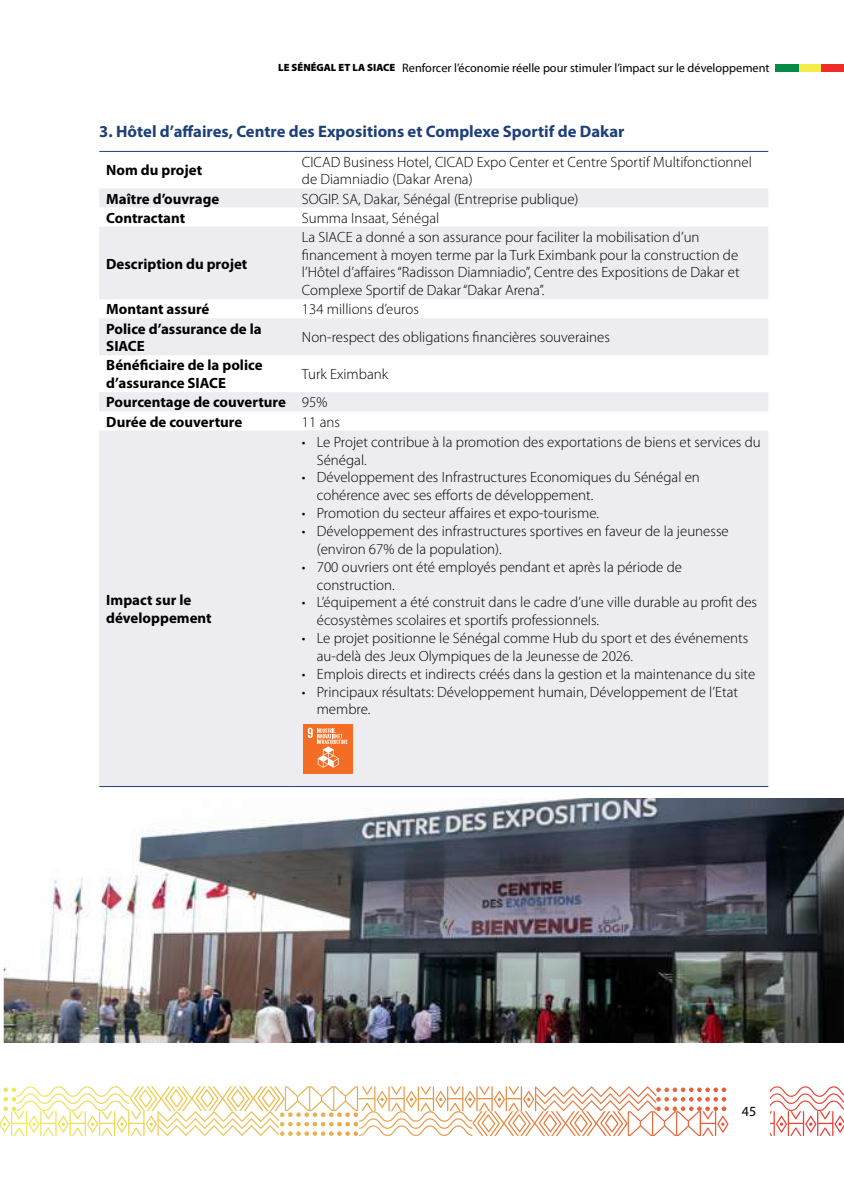
<style>
.page{position:relative;width:844px;height:1191px;background:#fff}
.page>*{position:absolute;margin:0;border:0;box-sizing:border-box;transform-origin:0 0}
.t1{font:700 16.62px "Myriad Pro";color:#1e4079}
.t2{font:300 14.88px/17.8px "Myriad Pro";color:#000}
.t3{font:700 14.88px/17.8px "Myriad Pro";color:#000}
.t4{font:14px "Myriad Pro";color:#000}
.t5{font:12.25px "Myriad Pro";color:#000}
.s1{font-weight:900;font-size:10.5px}
.s2{font-weight:300}
</style>
<div class="page">
<svg style="left:0;top:1086px;width:843px;height:50px"></svg>
<div style="left:728px;top:1067px;width:41px;height:87px;background:#fff"></div>
<div style="left:798px;top:64px;width:22px;height:7px;background:#f4ec48"></div>
<div style="left:775px;top:64px;width:23px;height:7px;background:#038b47"></div>
<div style="left:820px;top:64px;width:23px;height:7px;background:#ee2e26"></div>
<svg style="left:99px;top:188px;width:669px;height:598px;fill:#ececf1"></svg>
<hr style="left:99px;top:151px;width:196px;height:1px;background:#1e4079">
<hr style="left:295px;top:151px;width:473px;height:1px;background:#1e4079">
<hr style="left:99px;top:786px;width:196px;height:1px;background:#1e4079">
<hr style="left:295px;top:786px;width:473px;height:1px;background:#1e4079">
<img style="left:4px;top:799px;width:839px;height:243px">
<div style="left:303px;top:723px;width:49px;height:50px;background:#f36e24"></div>
<svg style="left:308px;top:727px;width:39px;height:40px"></svg>
<p class="t5" style="left:278px;top:61px;width:492px"><span class="s1">LE SÉNÉGAL ET LA SIACE</span> Renforcer l’économie réelle pour stimuler l’impact sur le développement</p>
<p class="t1" style="left:99px;top:120px;width:526px">3. Hôtel d’affaires, Centre des Expositions et Complexe Sportif de Dakar</p>
<p class="t3" style="left:106px;top:161px;width:97px">Nom du projet</p>
<p class="t2" style="left:302px;top:153px;width:451px">CICAD Business Hotel, CICAD Expo Center et Centre Sportif Multifonctionnel de Diamniadio (Dakar Arena)</p>
<p class="t3" style="left:106px;top:189px;width:114px">Maître d’ouvrage</p>
<p class="t2" style="left:302px;top:190px;width:278px">SOGIP. SA, Dakar, Sénégal (Entreprise publique)</p>
<p class="t3" style="left:106px;top:208px;width:80px">Contractant</p>
<p class="t2" style="left:302px;top:209px;width:139px">Summa Insaat, Sénégal</p>
<p class="t3" style="left:106px;top:254px;width:143px">Description du projet</p>
<p class="t2" style="left:302px;top:228px;width:439px">La SIACE a donné a son assurance pour faciliter la mobilisation d’un financement à moyen terme par la Turk Eximbank pour la construction de l’Hôtel d’affaires “Radisson Diamniadio”, Centre des Expositions de Dakar et Complexe Sportif de Dakar “Dakar Arena”.</p>
<p class="t3" style="left:106px;top:300px;width:105px">Montant assuré</p>
<p class="t2" style="left:302px;top:301px;width:119px">134 millions d’euros</p>
<p class="t3" style="left:106px;top:319px;width:157px">Police d’assurance de la<br>SIACE</p>
<p class="t2" style="left:302px;top:329px;width:309px">Non-respect des obligations financières souveraines</p>
<p class="t3" style="left:106px;top:356px;width:158px">Bénéficiaire de la police d’assurance SIACE</p>
<p class="t3" style="left:106px;top:360px;width:283px;line-height:28px;text-indent:195px"><span class="s2">Turk Eximbank<br></span>Pourcentage de couverture <span class="s2">95%</span></p>
<p class="t3" style="left:106px;top:412px;width:137px">Durée de couverture</p>
<p class="t2" style="left:302px;top:413px;width:40px">11 ans</p>
<p class="t3" style="left:106px;top:591px;width:107px">Impact sur le développement</p>
<p class="t2" style="left:317px;top:433px;width:445px;text-indent:-15px">• Le Projet contribue à la promotion des exportations de biens et services du<br>Sénégal.</p>
<p class="t2" style="left:317px;top:469px;width:384px;text-indent:-15px">• Développement des Infrastructures Economiques du Sénégal en cohérence avec ses efforts de développement.</p>
<p class="t2" style="left:302px;top:504px;width:298px">• Promotion du secteur affaires et expo-tourisme.</p>
<p class="t2" style="left:317px;top:522px;width:413px;text-indent:-15px">• Développement des infrastructures sportives en faveur de la jeunesse (environ 67% de la population).</p>
<p class="t2" style="left:317px;top:558px;width:366px;text-indent:-15px">• 700 ouvriers ont été employés pendant et après la période de construction.</p>
<p class="t2" style="left:317px;top:593px;width:442px;text-indent:-15px">• L’équipement a été construit dans le cadre d’une ville durable au profit des écosystèmes scolaires et sportifs professionnels.</p>
<p class="t2" style="left:317px;top:629px;width:433px;text-indent:-15px">• Le projet positionne le Sénégal comme Hub du sport et des événements au-delà des Jeux Olympiques de la Jeunesse de 2026.</p>
<p class="t2" style="left:302px;top:665px;width:455px">• Emplois directs et indirects créés dans la gestion et la maintenance du site</p>
<p class="t2" style="left:317px;top:683px;width:422px;text-indent:-15px">• Principaux résultats: Développement humain, Développement de l’Etat membre.</p>
<p class="t4" style="left:741px;top:1103px;width:16px">45</p>
</div>
